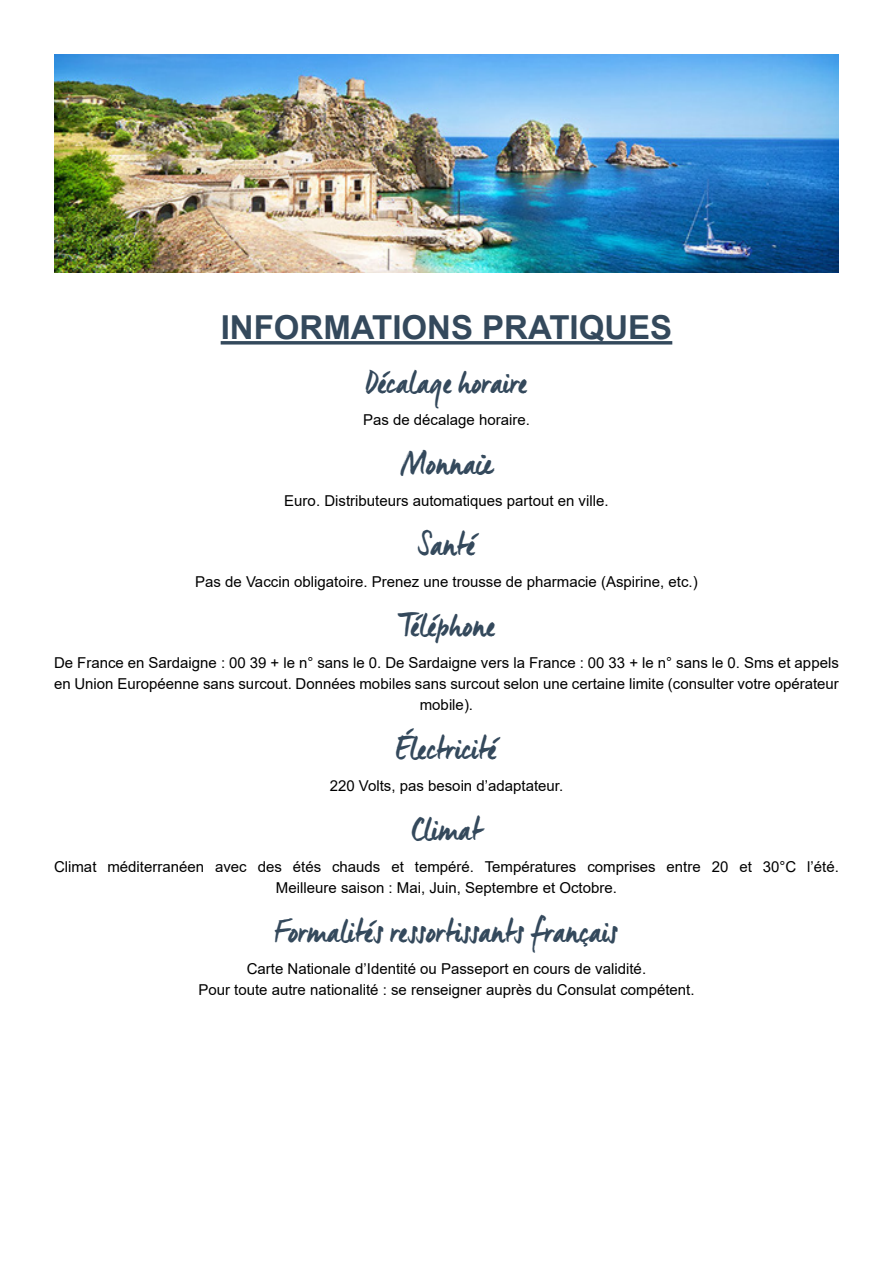
<style>
.page{position:relative;width:893px;height:1263px;background:#fff}
.page>*{position:absolute;margin:0;border:0;box-sizing:border-box;transform-origin:0 0}
.t1{font:33px "Manus";color:#34495c}
.t2{font:700 33px "Arial";color:#34495c}
.t3{font:15px/21px "Arial";color:#000001;text-align:center}
</style>
<div class="page">
<svg style="left:221px;top:341px;width:451px;height:4px;background:#4e6171"></svg>
<img style="left:54px;top:54px;width:785px;height:218px">
<p class="t2" style="left:221px;top:304px;width:453px">INFORMATIONS PRATIQUES</p>
<p class="t1" style="left:366px;top:363px;width:163px">Décalage horaire</p>
<p class="t3" style="left:363px;top:409px;width:168px">Pas de décalage horaire.</p>
<p class="t1" style="left:400px;top:444px;width:96px">Monnaie</p>
<p class="t3" style="left:284px;top:490px;width:326px">Euro. Distributeurs automatiques partout en ville.</p>
<p class="t1" style="left:418px;top:525px;width:59px">Santé</p>
<p class="t3" style="left:195px;top:571px;width:504px">Pas de Vaccin obligatoire. Prenez une trousse de pharmacie (Aspirine, etc.)</p>
<p class="t1" style="left:398px;top:606px;width:99px">Téléphone</p>
<p class="t3" style="left:54px;top:652px;width:786px">De France en Sardaigne : 00 39 + le n° sans le 0. De Sardaigne vers la France : 00 33 + le n° sans le 0. Sms et appels en Union Européenne sans surcout. Données mobiles sans surcout selon une certaine limite (consulter votre opérateur mobile).</p>
<p class="t1" style="left:396px;top:729px;width:102px">Électricité</p>
<p class="t3" style="left:330px;top:775px;width:235px">220 Volts, pas besoin d’adaptateur.</p>
<p class="t1" style="left:412px;top:810px;width:71px">Climat</p>
<p class="t3" style="left:54px;top:856px;width:786px">Climat méditerranéen avec des étés chauds et tempéré. Températures comprises entre 20 et 30°C l’été.<br>Meilleure saison : Mai, Juin, Septembre et Octobre.</p>
<p class="t1" style="left:275px;top:912px;width:345px">Formalités ressortissants français</p>
<p class="t3" style="left:247px;top:958px;width:401px">Carte Nationale d’Identité ou Passeport en cours de validité.</p>
<p class="t3" style="left:198px;top:979px;width:498px">Pour toute autre nationalité : se renseigner auprès du Consulat compétent.</p>
</div>
